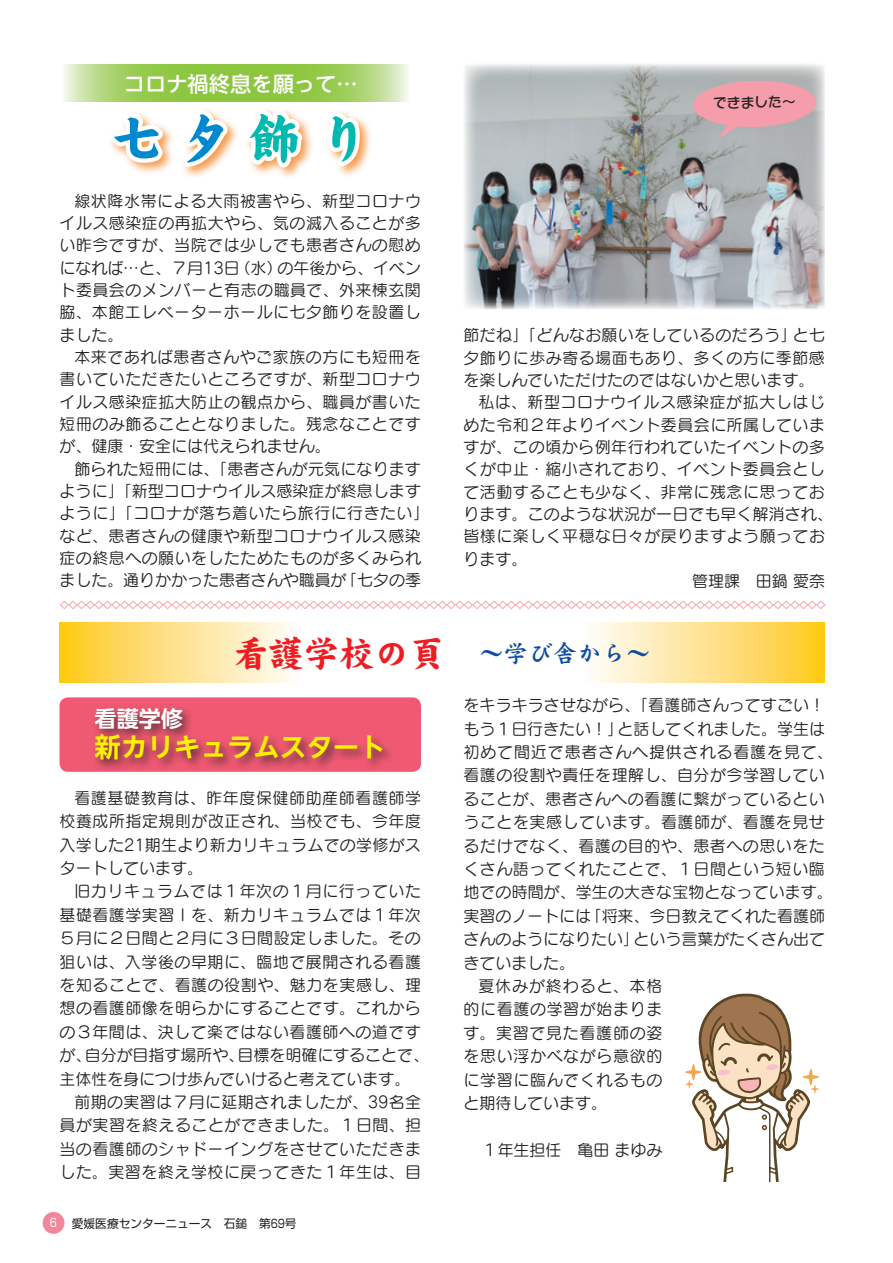
<style>
.page{position:relative;width:893px;height:1263px;background:#fff}
.page>*{position:absolute;margin:0;border:0;box-sizing:border-box;transform-origin:0 0}
.t1{font:53.1px "DF Kai Sho Std W14";color:#0089cf}
.t2{font:35.1px "DF Kai Sho Std W12";color:#ee1d23}
.t3{font:700 26.55px "UD Shin Go NT Pro De";color:#fff101}
.t4{font:700 22.05px "UD Shin Go NT Pro De";color:#fff}
.t5{font:500 21.3px "UD Shin Go NT Pro";color:#fff}
.t6{font:15.9px/22.4px "Seurat Pro M";letter-spacing:.035em;color:#231f20;text-align:justify}
.t7{font:15.9px "Seurat Pro M";color:#231f20}
.t8{font:15.9px "Seurat Pro M";letter-spacing:.01em;color:#231f20}
.t9{font:15.9px "Seurat Pro M";letter-spacing:.06em;color:#231f20}
.t10{font:13.8px "Seurat Capie Pro DB";color:#231f20}
.t11{font:11.7px "Shin Go Pro";color:#231f20}
.t12{font:11.7px "Shin Go Pro";color:#fff;scale:.8 1}
.s1{color:#03b9af}
.s2{font-family:"DF Kai Sho Std W9";font-size:24.45px;color:#0d4da1}
</style>
<div class="page">
<svg style="left:594px;top:623px;width:231px;height:59px;background:#fee18b"></svg>
<svg style="left:60px;top:623px;width:231px;height:59px;background:#fee189"></svg>
<div style="left:43px;top:1212px;width:21px;height:22px;background:#f3869a;border-radius:50%"></div>
<svg style="left:60px;top:600px;width:766px;height:10px"></svg>
<svg style="left:64px;top:65px;width:344px;height:36px;background:#a3d065"></svg>
<div style="left:107px;top:106px;width:265px;height:74px;background:#f58220;opacity:.8"></div>
<svg style="left:107px;top:109px;width:60px;height:58px"></svg>
<svg style="left:179px;top:106px;width:53px;height:65px"></svg>
<svg style="left:241px;top:87px;width:65px;height:85px"></svg>
<svg style="left:321px;top:106px;width:43px;height:67px"></svg>
<img style="left:463px;top:64px;width:362px;height:245px">
<svg style="left:693px;top:80px;width:123px;height:59px;background:#d9a4ad"></svg>
<div style="left:60px;top:697px;width:361px;height:75px;background:#f05972;border-radius:9px"></div>
<div style="left:92px;top:705px;width:302px;height:67px;background:#231f20;opacity:.7"></div>
<svg style="left:685px;top:995px;width:134px;height:186px"></svg>
<h3 class="t5" style="left:124px;top:67px;width:235px">コロナ禍終息を願って…</h3>
<h1 class="t1" style="left:110px;top:110px;width:262px">七夕<span class="s1">飾り</span></h1>
<p class="t6" style="left:60px;top:189px;width:363px;text-indent:15px">線状降水帯による大雨被害やら、新型コロナウイルス感染症の再拡大やら、気の滅入ることが多い昨今ですが、当院では少しでも患者さんの慰めになれば…と、７月13日（水）の午後から、イベント委員会のメンバーと有志の職員で、外来棟玄関脇、本館エレベーターホールに七夕飾りを設置しました。</p>
<p class="t6" style="left:60px;top:345px;width:363px;text-indent:15px">本来であれば患者さんやご家族の方にも短冊を書いていただきたいところですが、新型コロナウイルス感染症拡大防止の観点から、職員が書いた短冊のみ飾ることとなりました。残念なことですが、健康・安全には代えられません。</p>
<p class="t6" style="left:60px;top:457px;width:371px;text-align:center">飾られた短冊には、「患者さんが元気になります<br>ように」「新型コロナウイルス感染症が終息しますように」「コロナが落ち着いたら旅行に行きたい」など、患者さんの健康や新型コロナウイルス感染症の終息への願いをしたためたものが多くみられました。通りかかった患者さんや職員が「七夕の季</p>
<p class="t10" style="left:712px;top:94px;width:84px;rotate:-2deg">できました～</p>
<p class="t6" style="left:463px;top:324px;width:363px">節だね」「どんなお願いをしているのだろう」と七</p>
<p class="t6" style="left:463px;top:346px;width:363px">夕飾りに歩み寄る場面もあり、多くの方に季節感</p>
<p class="t7" style="left:463px;top:370px;width:352px">を楽しんでいただけたのではないかと思います。</p>
<p class="t6" style="left:478px;top:391px;width:348px">私は、新型コロナウイルス感染症が拡大しはじ</p>
<p class="t6" style="left:463px;top:413px;width:363px">めた令和２年よりイベント委員会に所属していま</p>
<p class="t6" style="left:463px;top:435px;width:363px">すが、この頃から例年行われていたイベントの多</p>
<p class="t6" style="left:463px;top:458px;width:363px">くが中止・縮小されており、イベント委員会とし</p>
<p class="t6" style="left:463px;top:480px;width:363px">て活動することも少なく、非常に残念に思ってお</p>
<p class="t8" style="left:463px;top:503px;width:371px">ります。このような状況が一日でも早く解消され、</p>
<p class="t6" style="left:463px;top:525px;width:363px">皆様に楽しく平穏な日々が戻りますよう願ってお</p>
<p class="t6" style="left:463px;top:547px;width:65px">ります。</p>
<p class="t6" style="left:692px;top:569px;width:134px">管理課　田鍋 愛奈</p>
<h2 class="t2" style="left:234px;top:634px;width:418px">看護学校の頁　<span class="s2">～学び舎から～</span></h2>
<h3 class="t4" style="left:95px;top:701px;width:90px">看護学修</h3>
<h3 class="t3" style="left:95px;top:726px;width:293px">新カリキュラムスタート</h3>
<p class="t6" style="left:60px;top:786px;width:363px;line-height:23.4px;text-indent:15px">看護基礎教育は、昨年度保健師助産師看護師学校養成所指定規則が改正され、当校でも、今年度入学した21期生より新カリキュラムでの学修がスタートしています。</p>
<p class="t6" style="left:60px;top:879px;width:371px;line-height:23.4px;text-align:left;text-indent:15px">旧カリキュラムでは１年次の１月に行っていた基礎看護学実習Ⅰを、新カリキュラムでは１年次<br>５月に２日間と２月に３日間設定しました。その狙いは、入学後の早期に、臨地で展開される看護を知ることで、看護の役割や、魅力を実感し、理想の看護師像を明らかにすることです。これからの３年間は、決して楽ではない看護師への道ですが、自分が目指す場所や、目標を明確にすることで、主体性を身につけ歩んでいけると考えています。</p>
<p class="t6" style="left:60px;top:1090px;width:363px;line-height:23.4px;text-indent:15px">前期の実習は７月に延期されましたが、39名全員が実習を終えることができました。１日間、担当の看護師のシャドーイングをさせていただきました。実習を終え学校に戻ってきた１年生は、目</p>
<p class="t12" style="left:50px;top:1213px;width:10px">6</p>
<p class="t11" style="left:72px;top:1214px;width:226px">愛媛医療センターニュース　石鎚　第69号</p>
<p class="t8" style="left:463px;top:695px;width:363px">をキラキラさせながら、「看護師さんってすごい！</p>
<p class="t7" style="left:463px;top:718px;width:363px">もう１日行きたい！」と話してくれました。学生は</p>
<p class="t9" style="left:463px;top:742px;width:371px">初めて間近で患者さんへ提供される看護を見て、</p>
<p class="t6" style="left:463px;top:764px;width:363px">看護の役割や責任を理解し、自分が今学習してい</p>
<p class="t6" style="left:463px;top:787px;width:363px">ることが、患者さんへの看護に繋がっているとい</p>
<p class="t6" style="left:463px;top:811px;width:363px">うことを実感しています。看護師が、看護を見せ</p>
<p class="t6" style="left:463px;top:834px;width:363px">るだけでなく、看護の目的や、患者への思いをた</p>
<p class="t6" style="left:463px;top:857px;width:363px">くさん語ってくれたことで、１日間という短い臨</p>
<p class="t8" style="left:463px;top:882px;width:371px">地での時間が、学生の大きな宝物となっています。</p>
<p class="t7" style="left:463px;top:905px;width:363px">実習のノートには「将来、今日教えてくれた看護師</p>
<p class="t7" style="left:463px;top:929px;width:363px">さんのようになりたい」という言葉がたくさん出て</p>
<p class="t6" style="left:463px;top:951px;width:113px">きていました。</p>
<p class="t9" style="left:478px;top:976px;width:186px">夏休みが終わると、本格</p>
<p class="t6" style="left:463px;top:998px;width:200px">的に看護の学習が始まりま</p>
<p class="t6" style="left:463px;top:1021px;width:200px">す。実習で見た看護師の姿</p>
<p class="t6" style="left:463px;top:1044px;width:200px">を思い浮かべながら意欲的</p>
<p class="t6" style="left:463px;top:1068px;width:200px">に学習に臨んでくれるもの</p>
<p class="t7" style="left:463px;top:1092px;width:145px">と期待しています。</p>
<p class="t7" style="left:482px;top:1139px;width:182px">１年生担任　亀田 まゆみ</p>
</div>
